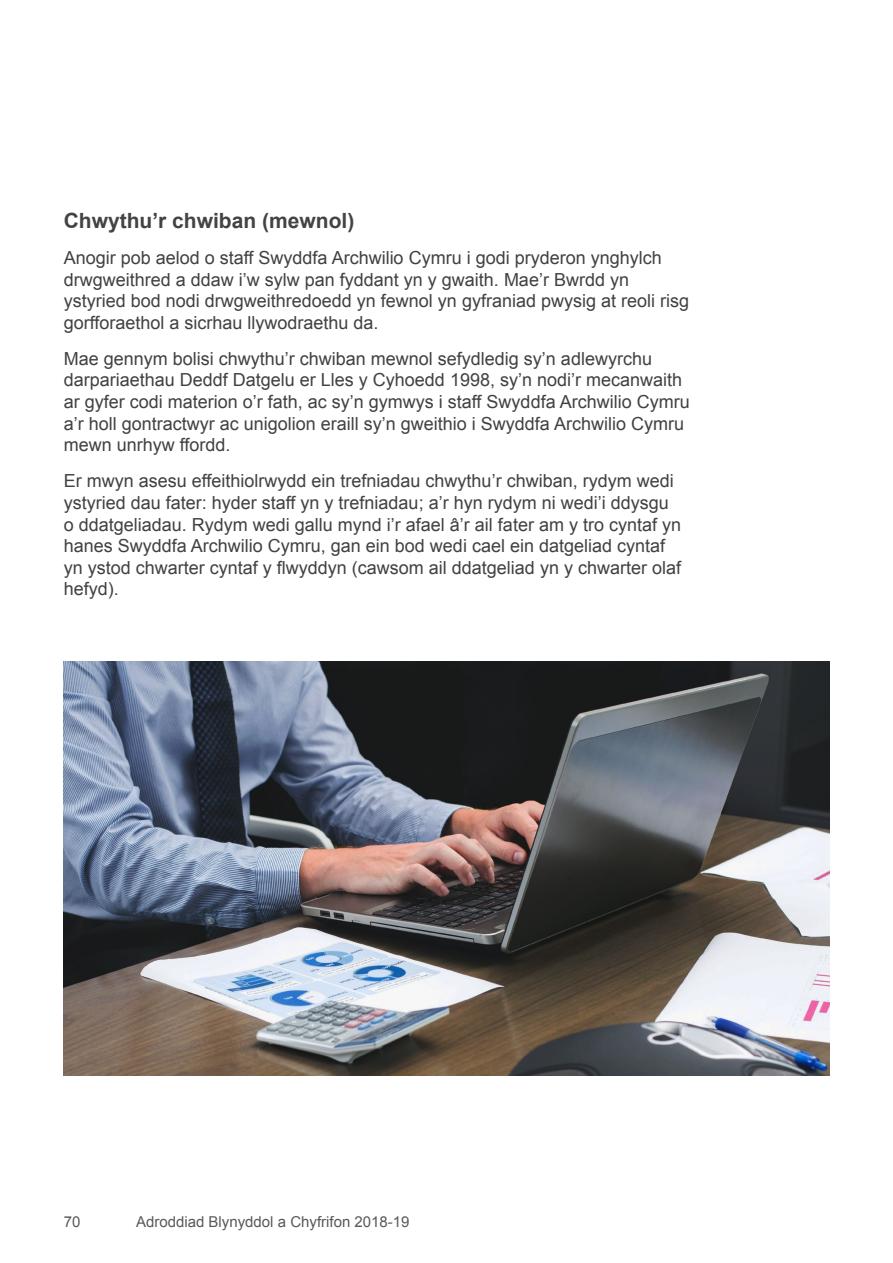
<style>
.page{position:relative;width:893px;height:1263px;background:#fff}
.page>*{position:absolute;margin:0;border:0;box-sizing:border-box;transform-origin:0 0}
.Heading_3{font:700 21px "Arial";color:#434343}
.Normal_Body_Text{font:18px/21.6px "Arial";color:#414042}
.t1{font:15px "Arial";color:#58595b}
</style>
<div class="page">
<img style="left:64px;top:661px;width:765px;height:415px">
<h5 class="Heading_3" style="left:64px;top:207px;width:292px">Chwythu’r chwiban (mewnol)</h5>
<p class="Normal_Body_Text" style="left:64px;top:247px;width:627px">Anogir pob aelod o staff Swyddfa Archwilio Cymru i godi pryderon ynghylch drwgweithred a ddaw i’w sylw pan fyddant yn y gwaith. Mae’r Bwrdd yn ystyried bod nodi drwgweithredoedd yn fewnol yn gyfraniad pwysig at reoli risg gorfforaethol a sicrhau llywodraethu da.</p>
<p class="Normal_Body_Text" style="left:64px;top:348px;width:627px">Mae gennym bolisi chwythu’r chwiban mewnol sefydledig sy’n adlewyrchu darpariaethau Deddf Datgelu er Lles y Cyhoedd 1998, sy’n nodi’r mecanwaith ar gyfer codi materion o’r fath, ac sy’n gymwys i staff Swyddfa Archwilio Cymru a’r holl gontractwyr ac unigolion eraill sy’n gweithio i Swyddfa Archwilio Cymru mewn unrhyw ffordd.</p>
<p class="Normal_Body_Text" style="left:64px;top:470px;width:619px">Er mwyn asesu effeithiolrwydd ein trefniadau chwythu’r chwiban, rydym wedi ystyried dau fater: hyder staff yn y trefniadau; a’r hyn rydym ni wedi’i ddysgu o ddatgeliadau. Rydym wedi gallu mynd i’r afael â’r ail fater am y tro cyntaf yn hanes Swyddfa Archwilio Cymru, gan ein bod wedi cael ein datgeliad cyntaf yn ystod chwarter cyntaf y flwyddyn (cawsom ail ddatgeliad yn y chwarter olaf hefyd).</p>
<p class="t1" style="left:64px;top:1212px;width:18px">70</p>
<p class="t1" style="left:136px;top:1212px;width:275px">Adroddiad Blynyddol a Chyfrifon 2018-19</p>
</div>
